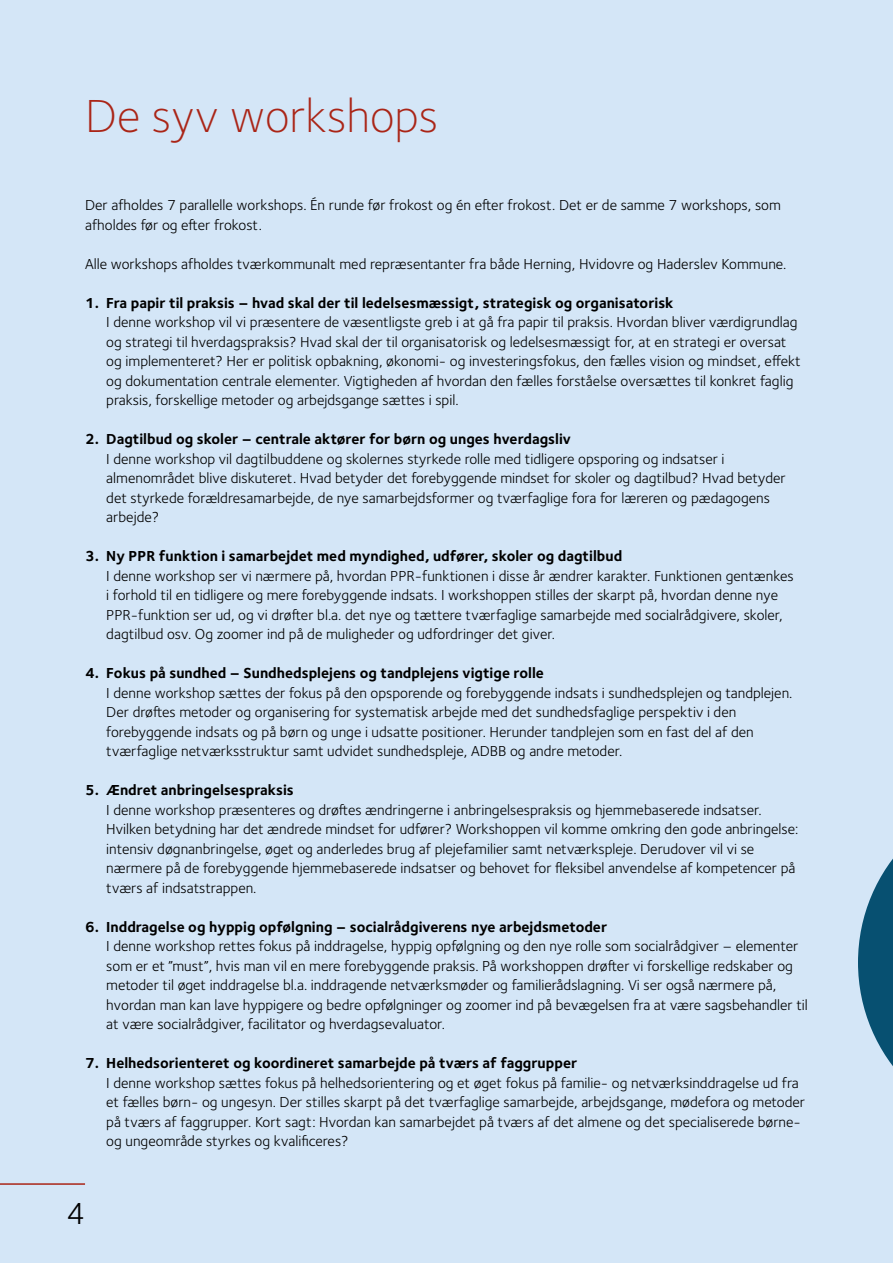
<style>
.page{position:relative;width:893px;height:1263px;background:#d4e6f7}
.page>*{position:absolute;margin:0;border:0;box-sizing:border-box;transform-origin:0 0}
.t1{font:300 48px "Foundry Sterling";color:#aa2517}
.t2{font:31.5px "Foundry Sterling";color:#000}
.brød_workshop{font:15px/19.5px "Foundry Sterling";color:#000}
.workshop_overskrift{font:700 15px "Foundry Sterling";color:#000}
.brød{font:15px/19.5px "Foundry Sterling";color:#000}
</style>
<div class="page">
<hr style="left:0;top:1183px;width:85px;height:2px;background:#aa2517">
<svg style="left:858px;top:858px;width:35px;height:208px"></svg>
<h2 class="t1" style="left:85px;top:88px;width:355px">De syv workshops</h2>
<p class="brød" style="left:85px;top:195px;width:697px">Der afholdes 7 parallelle workshops. Én runde før frokost og én efter frokost. Det er de samme 7 workshops, som afholdes før og efter frokost.</p>
<p class="brød" style="left:85px;top:254px;width:703px">Alle workshops afholdes tværkommunalt med repræsentanter fra både Herning, Hvidovre og Haderslev Kommune.</p>
<h2 class="workshop_overskrift" style="left:85px;top:294px;width:590px">1. Fra papir til praksis – hvad skal der til ledelsesmæssigt, strategisk og organisatorisk</h2>
<p class="brød_workshop" style="left:106px;top:312px;width:696px">I denne workshop vil vi præsentere de væsentligste greb i at gå fra papir til praksis. Hvordan bliver værdigrundlag og strategi til hverdagspraksis? Hvad skal der til organisatorisk og ledelsesmæssigt for, at en strategi er oversat og implementeret? Her er politisk opbakning, økonomi- og investeringsfokus, den fælles vision og mindset, effekt og dokumentation centrale elementer. Vigtigheden af hvordan den fælles forståelse oversættes til konkret faglig praksis, forskellige metoder og arbejdsgange sættes i spil.</p>
<h2 class="workshop_overskrift" style="left:85px;top:430px;width:487px">2. Dagtilbud og skoler – centrale aktører for børn og unges hverdagsliv</h2>
<p class="brød_workshop" style="left:106px;top:449px;width:681px">I denne workshop vil dagtilbuddene og skolernes styrkede rolle med tidligere opsporing og indsatser i almenområdet blive diskuteret. Hvad betyder det forebyggende mindset for skoler og dagtilbud? Hvad betyder det styrkede forældresamarbejde, de nye samarbejdsformer og tværfaglige fora for læreren og pædagogens arbejde?</p>
<h2 class="workshop_overskrift" style="left:85px;top:547px;width:539px">3. Ny PPR funktion i samarbejdet med myndighed, udfører, skoler og dagtilbud</h2>
<p class="brød_workshop" style="left:106px;top:566px;width:689px">I denne workshop ser vi nærmere på, hvordan PPR-funktionen i disse år ændrer karakter. Funktionen gentænkes i forhold til en tidligere og mere forebyggende indsats. I workshoppen stilles der skarpt på, hvordan denne nye PPR-funktion ser ud, og vi drøfter bl.a. det nye og tættere tværfaglige samarbejde med socialrådgivere, skoler, dagtilbud osv. Og zoomer ind på de muligheder og udfordringer det giver.</p>
<h2 class="workshop_overskrift" style="left:85px;top:664px;width:460px">4. Fokus på sundhed – Sundhedsplejens og tandplejens vigtige rolle</h2>
<p class="brød_workshop" style="left:106px;top:683px;width:688px">I denne workshop sættes der fokus på den opsporende og forebyggende indsats i sundhedsplejen og tandplejen.<br>Der drøftes metoder og organisering for systematisk arbejde med det sundhedsfaglige perspektiv i den forebyggende indsats og på børn og unge i udsatte positioner. Herunder tandplejen som en fast del af den tværfaglige netværksstruktur samt udvidet sundhedspleje, ADBB og andre metoder.</p>
<h2 class="workshop_overskrift" style="left:85px;top:781px;width:210px">5. Ændret anbringelsespraksis</h2>
<p class="brød_workshop" style="left:106px;top:800px;width:694px">I denne workshop præsenteres og drøftes ændringerne i anbringelsespraksis og hjemmebaserede indsatser.<br>Hvilken betydning har det ændrede mindset for udfører? Workshoppen vil komme omkring den gode anbringelse: intensiv døgnanbringelse, øget og anderledes brug af plejefamilier samt netværkspleje. Derudover vil vi se nærmere på de forebyggende hjemmebaserede indsatser og behovet for fleksibel anvendelse af kompetencer på tværs af indsatstrappen.</p>
<h2 class="workshop_overskrift" style="left:85px;top:918px;width:524px">6. Inddragelse og hyppig opfølgning – socialrådgiverens nye arbejdsmetoder</h2>
<p class="brød_workshop" style="left:106px;top:936px;width:703px">I denne workshop rettes fokus på inddragelse, hyppig opfølgning og den nye rolle som socialrådgiver – elementer som er et ”must”, hvis man vil en mere forebyggende praksis. På workshoppen drøfter vi forskellige redskaber og metoder til øget inddragelse bl.a. inddragende netværksmøder og familierådslagning. Vi ser også nærmere på, hvordan man kan lave hyppigere og bedre opfølgninger og zoomer ind på bevægelsen fra at være sagsbehandler til at være socialrådgiver, facilitator og hverdagsevaluator.</p>
<h2 class="workshop_overskrift" style="left:85px;top:1054px;width:494px">7. Helhedsorienteret og koordineret samarbejde på tværs af faggrupper</h2>
<p class="brød_workshop" style="left:106px;top:1073px;width:700px">I denne workshop sættes fokus på helhedsorientering og et øget fokus på familie- og netværksinddragelse ud fra et fælles børn- og ungesyn. Der stilles skarpt på det tværfaglige samarbejde, arbejdsgange, mødefora og metoder på tværs af faggrupper. Kort sagt: Hvordan kan samarbejdet på tværs af det almene og det specialiserede børne&shy;og ungeområde styrkes og kvalificeres?</p>
<h2 class="t2" style="left:66px;top:1195px;width:20px">4</h2>
</div>
